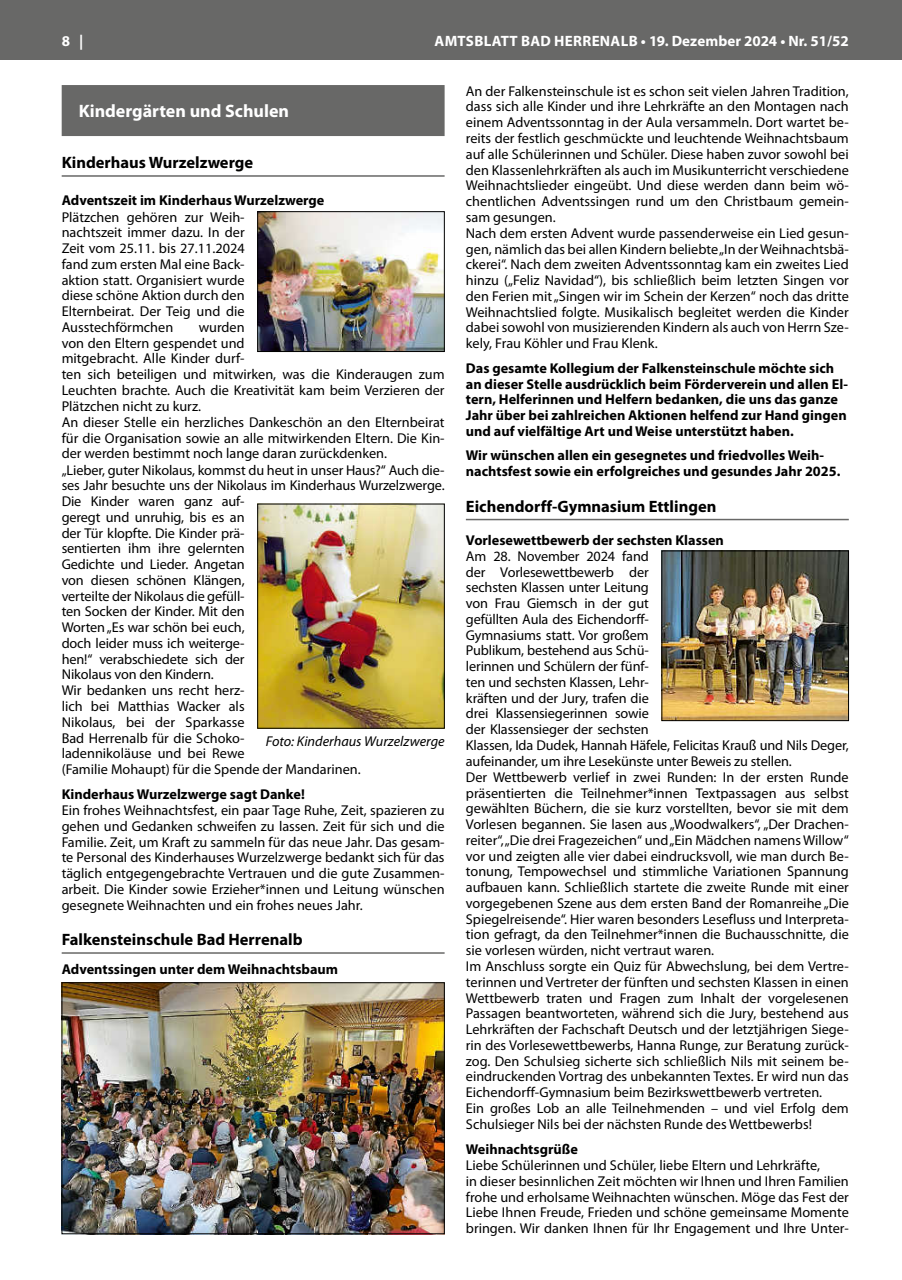
<style>
.page{position:relative;width:902px;height:1280px;background:#fff}
.page>*{position:absolute;margin:0;border:0;box-sizing:border-box;transform-origin:0 0}
.t1{font:700 18px "Myriad Pro";color:#fff}
.t2{font:700 16.5px "Myriad Pro";color:#000}
.t3{font:700 15px "Myriad Pro";letter-spacing:.01em;color:#fff}
.t4{font:14.25px/15.8px "Myriad Pro";color:#000}
.t5{font:700 14.25px/15.8px "Myriad Pro";color:#000}
.t6{font:italic 14.25px "Myriad Pro";color:#000}
</style>
<div class="page">
<div style="left:0;top:0;width:901px;height:60px;background:#686867"></div>
<div style="left:62px;top:85px;width:382px;height:51px;background:#686867"></div>
<hr style="left:62px;top:175px;width:382px;height:2px;background:#686867">
<hr style="left:62px;top:952px;width:382px;height:2px;background:#686867">
<img style="left:64px;top:984px;width:378px;height:248px">
<div style="left:62px;top:982px;width:382px;height:252px;border:1px solid #000"></div>
<img style="left:259px;top:213px;width:183px;height:137px">
<div style="left:257px;top:211px;width:187px;height:141px;border:1px solid #000"></div>
<img style="left:259px;top:506px;width:183px;height:220px">
<hr style="left:466px;top:519px;width:382px;height:1px;background:#686867">
<img style="left:663px;top:553px;width:183px;height:166px">
<div style="left:661px;top:551px;width:187px;height:170px;border:1px solid #000"></div>
<p class="t3" style="left:62px;top:31px;width:23px">8 |</p>
<p class="t3" style="left:434px;top:31px;width:415px">AMTSBLATT BAD HERRENALB • 19. Dezember 2024 • Nr. 51/52</p>
<p class="t1" style="left:79px;top:99px;width:212px">Kindergärten und Schulen</p>
<p class="t2" style="left:62px;top:152px;width:193px">Kinderhaus Wurzelzwerge</p>
<p class="t5" style="left:62px;top:192px;width:264px">Adventszeit im Kinderhaus Wurzelzwerge</p>
<p class="t4" style="left:62px;top:209px;width:184px;text-align:justify">Plätzchen gehören zur Weih&shy;nachtszeit immer dazu. In der Zeit vom 25.11. bis 27.11.2024 fand zum ersten Mal eine Back&shy;aktion statt. Organisiert wurde diese schöne Aktion durch den Elternbeirat. Der Teig und die Ausstechförmchen</p>
<p class="t4" style="left:62px;top:319px;width:384px;text-indent:137px">wurden<br>von den Eltern gespendet und<br>mitgebracht. Alle Kinder durf-<br>ten sich beteiligen und mitwirken, was die Kinderaugen zum Leuchten brachte. Auch die Kreativität kam beim Verzieren der Plätzchen nicht zu kurz.<br>An dieser Stelle ein herzliches Dankeschön an den Elternbeirat für die Organisation sowie an alle mitwirkenden Eltern. Die Kin&shy;der werden bestimmt noch lange daran zurückdenken.<br>„Lieber, guter Nikolaus, kommst du heut in unser Haus?“ Auch die&shy;ses Jahr besuchte uns der Nikolaus im Kinderhaus Wurzelzwerge.<br>Die Kinder waren ganz auf-<br>geregt und unruhig, bis es an<br>der Tür klopfte. Die Kinder prä-<br>sentierten ihm ihre gelernten<br>Gedichte und Lieder. Angetan<br>von diesen schönen Klängen,<br>verteilte der Nikolaus die gefüll-<br>ten Socken der Kinder. Mit den<br>Worten „Es war schön bei euch,<br>doch leider muss ich weiterge-<br>hen!“ verabschiedete sich der<br>Nikolaus von den Kindern.<br>Wir bedanken uns recht herz-<br>lich bei Matthias Wacker als<br>Nikolaus, bei der Sparkasse<br>Bad Herrenalb für die Schoko-<br>ladennikoläuse und bei Rewe<br>(Familie Mohaupt) für die Spende der Mandarinen.</p>
<p class="t5" style="left:62px;top:786px;width:244px">Kinderhaus Wurzelzwerge sagt Danke!</p>
<p class="t4" style="left:62px;top:802px;width:384px;text-align:justify">Ein frohes Weihnachtsfest, ein paar Tage Ruhe, Zeit, spazieren zu gehen und Gedanken schweifen zu lassen. Zeit für sich und die Familie. Zeit, um Kraft zu sammeln für das neue Jahr. Das gesam&shy;te Personal des Kinderhauses Wurzelzwerge bedankt sich für das täglich entgegengebrachte Vertrauen und die gute Zusammen&shy;arbeit. Die Kinder sowie Erzieher*innen und Leitung wünschen gesegnete Weihnachten und ein frohes neues Jahr.</p>
<p class="t2" style="left:62px;top:929px;width:242px">Falkensteinschule Bad Herrenalb</p>
<p class="t5" style="left:62px;top:961px;width:278px">Adventssingen unter dem Weihnachtsbaum</p>
<p class="t6" style="left:266px;top:732px;width:180px">Foto: Kinderhaus Wurzelzwerge</p>
<p class="t4" style="left:466px;top:83px;width:384px">An der Falkensteinschule ist es schon seit vielen Jahren Tradition, dass sich alle Kinder und ihre Lehrkräfte an den Montagen nach einem Adventssonntag in der Aula versammeln. Dort wartet be&shy;reits der festlich geschmückte und leuchtende Weihnachtsbaum auf alle Schülerinnen und Schüler. Diese haben zuvor sowohl bei den Klassenlehrkräften als auch im Musikunterricht verschiedene Weihnachtslieder eingeübt. Und diese werden dann beim wö&shy;chentlichen Adventssingen rund um den Christbaum gemein&shy;sam gesungen.<br>Nach dem ersten Advent wurde passenderweise ein Lied gesun&shy;gen, nämlich das bei allen Kindern beliebte „In der Weihnachtsbä&shy;ckerei“. Nach dem zweiten Adventssonntag kam ein zweites Lied hinzu („Feliz Navidad“), bis schließlich beim letzten Singen vor den Ferien mit „Singen wir im Schein der Kerzen“ noch das dritte Weihnachtslied folgte. Musikalisch begleitet werden die Kinder dabei sowohl von musizierenden Kindern als auch von Herrn Sze&shy;kely, Frau Köhler und Frau Klenk.</p>
<p class="t5" style="left:466px;top:360px;width:383px">Das gesamte Kollegium der Falkensteinschule möchte sich an dieser Stelle ausdrücklich beim Förderverein und allen El&shy;tern, Helferinnen und Helfern bedanken, die uns das ganze Jahr über bei zahlreichen Aktionen helfend zur Hand gingen und auf vielfältige Art und Weise unterstützt haben.</p>
<p class="t5" style="left:466px;top:447px;width:376px">Wir wünschen allen ein gesegnetes und friedvolles Weih&shy;nachtsfest sowie ein erfolgreiches und gesundes Jahr 2025.</p>
<p class="t2" style="left:466px;top:495px;width:252px">Eichendorff-Gymnasium Ettlingen</p>
<p class="t5" style="left:466px;top:532px;width:259px">Vorlesewettbewerb der sechsten Klassen</p>
<p class="t4" style="left:466px;top:548px;width:384px">Am 28. November 2024 fand<br>der Vorlesewettbewerb der<br>sechsten Klassen unter Leitung<br>von Frau Giemsch in der gut<br>gefüllten Aula des Eichendorff-<br>Gymnasiums statt. Vor großem<br>Publikum, bestehend aus Schü-<br>lerinnen und Schülern der fünf-<br>ten und sechsten Klassen, Lehr-<br>kräften und der Jury, trafen die<br>drei Klassensiegerinnen sowie<br>der Klassensieger der sechsten<br>Klassen, Ida Dudek, Hannah Häfele, Felicitas Krauß und Nils Deger, aufeinander, um ihre Lesekünste unter Beweis zu stellen.<br>Der Wettbewerb verlief in zwei Runden: In der ersten Runde präsentierten die Teilnehmer*innen Textpassagen aus selbst gewählten Büchern, die sie kurz vorstellten, bevor sie mit dem Vorlesen begannen. Sie lasen aus „Woodwalkers“, „Der Drachen&shy;reiter“, „Die drei Fragezeichen“ und „Ein Mädchen namens Willow“ vor und zeigten alle vier dabei eindrucksvoll, wie man durch Be&shy;tonung, Tempowechsel und stimmliche Variationen Spannung aufbauen kann. Schließlich startete die zweite Runde mit einer vorgegebenen Szene aus dem ersten Band der Romanreihe „Die Spiegelreisende“. Hier waren besonders Lesefluss und Interpreta&shy;tion gefragt, da den Teilnehmer*innen die Buchausschnitte, die sie vorlesen würden, nicht vertraut waren.<br>Im Anschluss sorgte ein Quiz für Abwechslung, bei dem Vertre&shy;terinnen und Vertreter der fünften und sechsten Klassen in einen Wettbewerb traten und Fragen zum Inhalt der vorgelesenen Passagen beantworteten, während sich die Jury, bestehend aus Lehrkräften der Fachschaft Deutsch und der letztjährigen Siege&shy;rin des Vorlesewettbewerbs, Hanna Runge, zur Beratung zurück&shy;zog. Den Schulsieg sicherte sich schließlich Nils mit seinem be&shy;eindruckenden Vortrag des unbekannten Textes. Er wird nun das Eichendorff-Gymnasium beim Bezirkswettbewerb vertreten.<br>Ein großes Lob an alle Teilnehmenden – und viel Erfolg dem Schulsieger Nils bei der nächsten Runde des Wettbewerbs!</p>
<p class="t5" style="left:466px;top:1140px;width:113px">Weihnachtsgrüße</p>
<p class="t4" style="left:466px;top:1157px;width:384px">Liebe Schülerinnen und Schüler, liebe Eltern und Lehrkräfte,<br>in dieser besinnlichen Zeit möchten wir Ihnen und Ihren Familien frohe und erholsame Weihnachten wünschen. Möge das Fest der Liebe Ihnen Freude, Frieden und schöne gemeinsame Momente bringen. Wir danken Ihnen für Ihr Engagement und Ihre Unter-</p>
</div>
